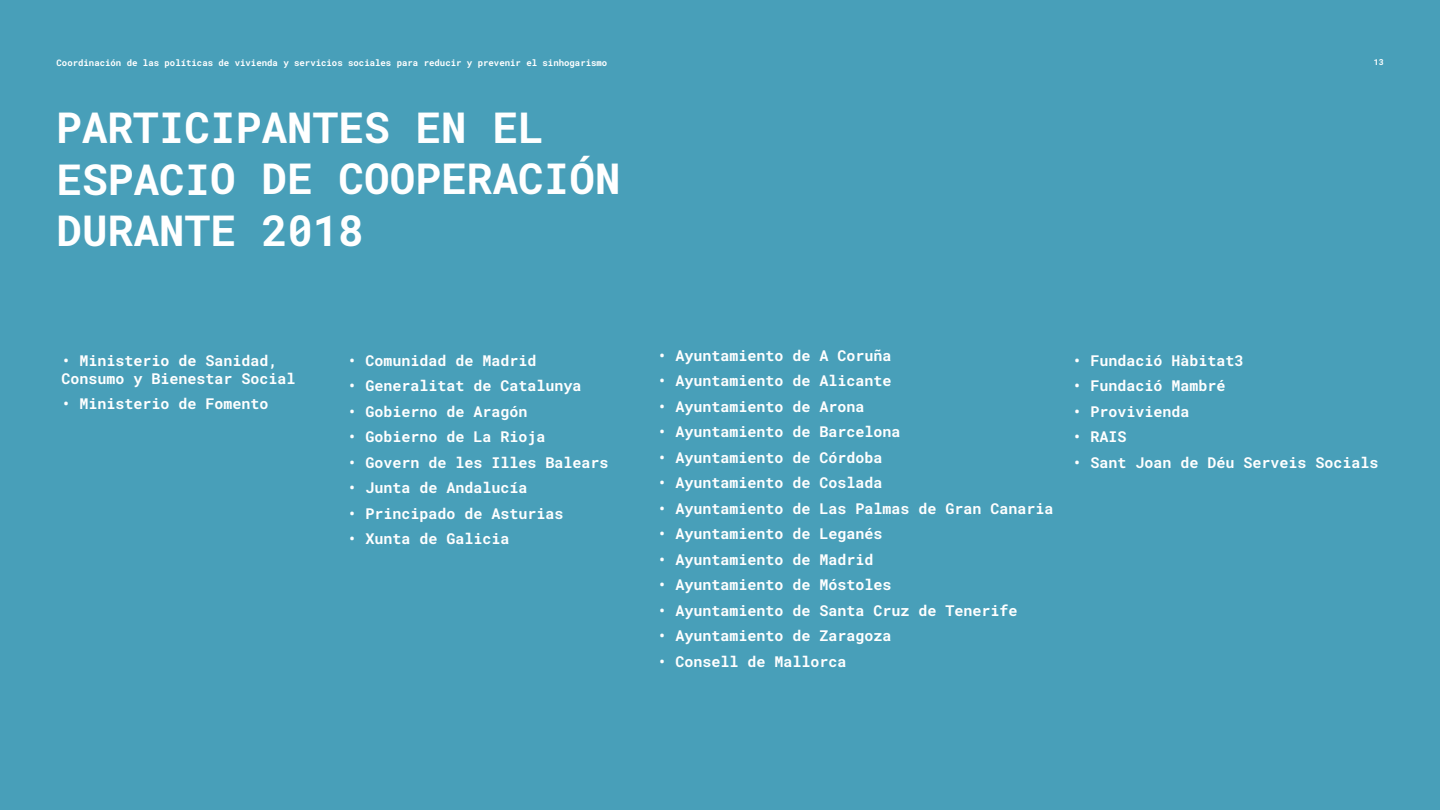
<style>
.page{position:relative;width:1440px;height:810px;background:#489fb9}
.page>*{position:absolute;margin:0;border:0;box-sizing:border-box;transform-origin:0 0}
.t1{font:700 42.75px/51.4px "Roboto Mono";color:#fff}
.t2{font:700 15px/18px "Roboto Mono";color:#fff}
.t3{font:700 9px "Roboto Mono";color:#fff}
.t4{font:700 8.25px "Roboto Mono";color:#fff}
</style>
<div class="page">
<p class="t3" style="left:57px;top:56px;width:552px">Coordinación de las políticas de vivienda y servicios sociales para reducir y prevenir el sinhogarismo</p>
<h1 class="t1" style="left:56px;top:101px;width:566px">PARTICIPANTES EN EL<br>ESPACIO DE COOPERACIÓN<br>DURANTE 2018</h1>
<p class="t2" style="left:62px;top:351px;width:236px">• Ministerio de Sanidad,<br>Consumo y Bienestar Social</p>
<p class="t2" style="left:62px;top:395px;width:209px">• Ministerio de Fomento</p>
<p class="t2" style="left:347px;top:351px;width:191px">• Comunidad de Madrid</p>
<p class="t2" style="left:347px;top:377px;width:236px">• Generalitat de Catalunya</p>
<p class="t2" style="left:347px;top:402px;width:182px">• Gobierno de Aragón</p>
<p class="t2" style="left:347px;top:428px;width:200px">• Gobierno de La Rioja</p>
<p class="t2" style="left:347px;top:453px;width:263px">• Govern de les Illes Balears</p>
<p class="t2" style="left:347px;top:479px;width:182px">• Junta de Andalucía</p>
<p class="t2" style="left:347px;top:504px;width:218px">• Principado de Asturias</p>
<p class="t2" style="left:347px;top:530px;width:164px">• Xunta de Galicia</p>
<p class="t4" style="left:1374px;top:56px;width:11px">13</p>
<p class="t2" style="left:658px;top:346px;width:235px">• Ayuntamiento de A Coruña</p>
<p class="t2" style="left:658px;top:371px;width:235px">• Ayuntamiento de Alicante</p>
<p class="t2" style="left:658px;top:397px;width:208px">• Ayuntamiento de Arona</p>
<p class="t2" style="left:658px;top:422px;width:245px">• Ayuntamiento de Barcelona</p>
<p class="t2" style="left:658px;top:448px;width:226px">• Ayuntamiento de Córdoba</p>
<p class="t2" style="left:658px;top:473px;width:226px">• Ayuntamiento de Coslada</p>
<p class="t2" style="left:658px;top:499px;width:398px">• Ayuntamiento de Las Palmas de Gran Canaria</p>
<p class="t2" style="left:658px;top:524px;width:226px">• Ayuntamiento de Leganés</p>
<p class="t2" style="left:658px;top:550px;width:217px">• Ayuntamiento de Madrid</p>
<p class="t2" style="left:658px;top:575px;width:235px">• Ayuntamiento de Móstoles</p>
<p class="t2" style="left:658px;top:601px;width:362px">• Ayuntamiento de Santa Cruz de Tenerife</p>
<p class="t2" style="left:658px;top:626px;width:235px">• Ayuntamiento de Zaragoza</p>
<p class="t2" style="left:658px;top:652px;width:190px">• Consell de Mallorca</p>
<p class="t2" style="left:1072px;top:351px;width:172px">• Fundació Hàbitat3</p>
<p class="t2" style="left:1072px;top:377px;width:154px">• Fundació Mambré</p>
<p class="t2" style="left:1072px;top:402px;width:118px">• Provivienda</p>
<p class="t2" style="left:1072px;top:428px;width:55px">• RAIS</p>
<p class="t2" style="left:1072px;top:453px;width:308px">• Sant Joan de Déu Serveis Socials</p>
</div>
